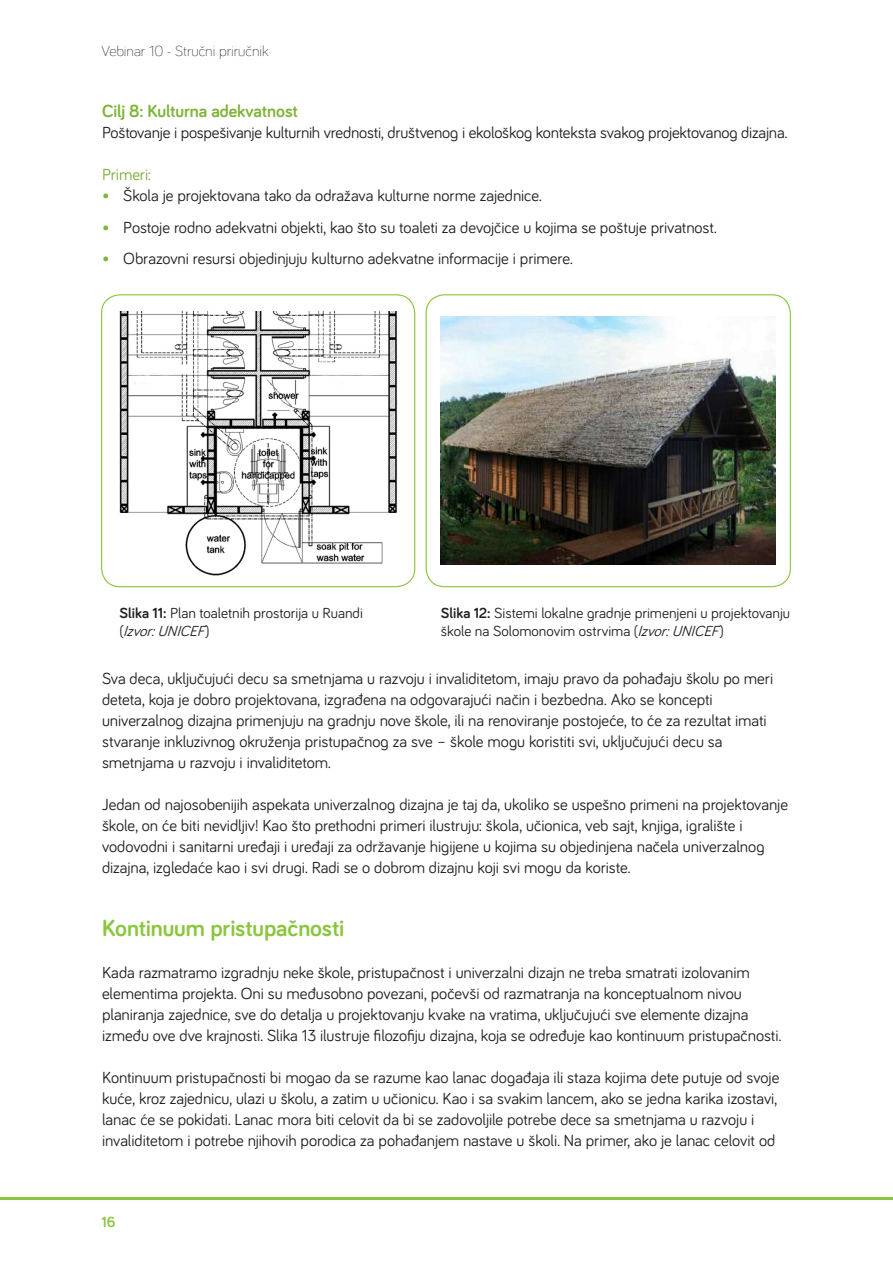
<style>
.page{position:relative;width:893px;height:1263px;background:#fff}
.page>*{position:absolute;margin:0;border:0;box-sizing:border-box;transform-origin:0 0}
.t1{font:700 24px "Bariol";letter-spacing:-.005em;color:#8bc63e}
.t2{font:700 18px "Bariol";letter-spacing:-.005em;color:#7fb438}
.t3{font:16.5px/21px "Bariol";letter-spacing:-.005em;color:#231f20}
.t4{font:16.5px "Bariol";color:#79ad36}
.t5{font:15px/18px "Bariol";color:#231f20}
.t6{font:300 15px "Bariol";color:#231f20}
.t7{font:700 15px "Bariol";color:#8bc63e}
.s1{font-weight:700;font-size:18px;color:#7fb438}
.s2{font-weight:700}
.s3{font-style:italic}
</style>
<div class="page">
<img style="left:119px;top:312px;width:289px;height:275px">
<img style="left:441px;top:316px;width:335px;height:249px">
<div style="left:426px;top:294px;width:365px;height:293px;border:1px solid #8bc63e;border-radius:19px"></div>
<div style="left:101px;top:294px;width:314px;height:293px;border:1px solid #8bc63e;border-radius:19px"></div>
<hr style="left:0;top:1197px;width:893px;height:3px;background:#8bc63e">
<p class="t6" style="left:102px;top:41px;width:169px">Vebinar 10 - Stručni priručnik</p>
<p class="t2" style="left:102px;top:99px;width:198px">Cilj 8: Kulturna adekvatnost</p>
<p class="t3" style="left:102px;top:121px;width:687px">Poštovanje i pospešivanje kulturnih vrednosti, društvenog i ekološkog konteksta svakog projektovanog dizajna.</p>
<p class="t4" style="left:102px;top:163px;width:50px">Primeri:</p>
<p class="t3" style="left:102px;top:184px;width:441px"><span class="s1">•</span> Škola je projektovana tako da odražava kulturne norme zajednice.</p>
<p class="t3" style="left:102px;top:216px;width:616px"><span class="s1">•</span> Postoje rodno adekvatni objekti, kao što su toaleti za devojčice u kojima se poštuje privatnost.</p>
<p class="t3" style="left:102px;top:247px;width:472px"><span class="s1">•</span> Obrazovni resursi objedinjuju kulturno adekvatne informacije i primere.</p>
<p class="t5" style="left:120px;top:604px;width:245px"><span class="s2">Slika 11:</span> Plan toaletnih prostorija u Ruandi (<span class="s3">Izvor: UNICEF</span>)</p>
<p class="t5" style="left:441px;top:604px;width:351px"><span class="s2">Slika 12:</span> Sistemi lokalne gradnje primenjeni u projektovanju škole na Solomonovim ostrvima (<span class="s3">Izvor: UNICEF</span>)</p>
<p class="t3" style="left:102px;top:667px;width:673px">Sva deca, uključujući decu sa smetnjama u razvoju i invaliditetom, imaju pravo da pohađaju školu po meri deteta, koja je dobro projektovana, izgrađena na odgovarajući način i bezbedna. Ako se koncepti univerzalnog dizajna primenjuju na gradnju nove škole, ili na renoviranje postojeće, to će za rezultat imati stvaranje inkluzivnog okruženja pristupačnog za sve – škole mogu koristiti svi, uključujući decu sa smetnjama u razvoju i invaliditetom.</p>
<p class="t3" style="left:102px;top:793px;width:688px">Jedan od najosobenijih aspekata univerzalnog dizajna je taj da, ukoliko se uspešno primeni na projektovanje škole, on će biti nevidljiv! Kao što prethodni primeri ilustruju: škola, učionica, veb sajt, knjiga, igralište i vodovodni i sanitarni uređaji i uređaji za održavanje higijene u kojima su objedinjena načela univerzalnog dizajna, izgledaće kao i svi drugi. Radi se o dobrom dizajnu koji svi mogu da koriste.</p>
<h1 class="t1" style="left:102px;top:911px;width:244px">Kontinuum pristupačnosti</h1>
<p class="t3" style="left:102px;top:961px;width:681px">Kada razmatramo izgradnju neke škole, pristupačnost i univerzalni dizajn ne treba smatrati izolovanim elementima projekta. Oni su međusobno povezani, počevši od razmatranja na konceptualnom nivou planiranja zajednice, sve do detalja u projektovanju kvake na vratima, uključujući sve elemente dizajna između ove dve krajnosti. Slika 13 ilustruje filozofiju dizajna, koja se određuje kao kontinuum pristupačnosti.</p>
<p class="t3" style="left:102px;top:1066px;width:679px">Kontinuum pristupačnosti bi mogao da se razume kao lanac događaja ili staza kojima dete putuje od svoje kuće, kroz zajednicu, ulazi u školu, a zatim u učionicu. Kao i sa svakim lancem, ako se jedna karika izostavi, lanac će se pokidati. Lanac mora biti celovit da bi se zadovoljile potrebe dece sa smetnjama u razvoju i invaliditetom i potrebe njihovih porodica za pohađanjem nastave u školi. Na primer, ako je lanac celovit od</p>
<p class="t7" style="left:102px;top:1212px;width:16px">16</p>
</div>
